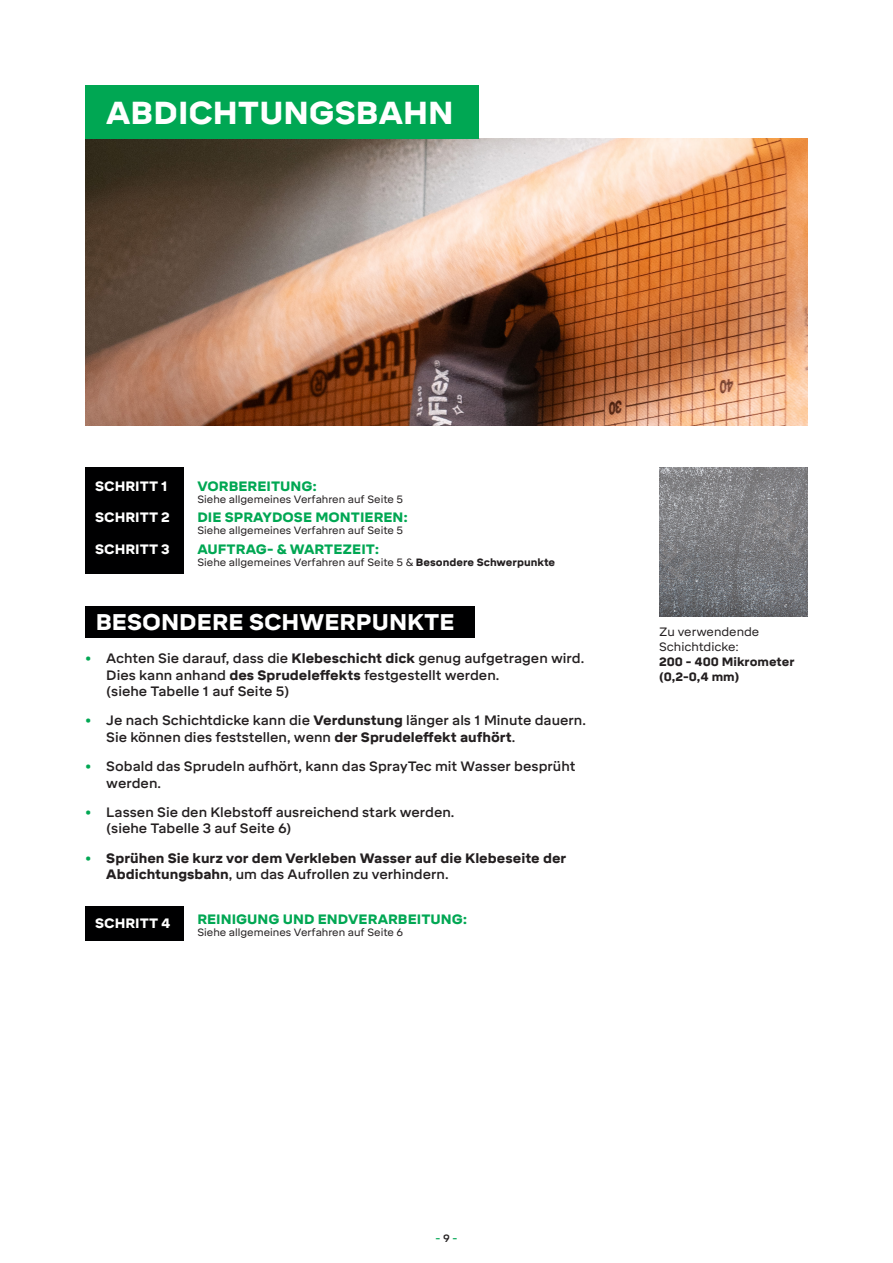
<style>
.page{position:relative;width:893px;height:1263px;background:#fff}
.page>*{position:absolute;margin:0;border:0;box-sizing:border-box;transform-origin:0 0}
.t1{font:900 31.5px "Mikro";color:#fff}
.t2{font:900 22.5px "Mikro";color:#fff}
.t3{font:500 13.5px/16.5px "Mikro";color:#231f20}
.t4{font:900 13.5px/16.5px "Mikro";color:#231f20}
.Body_Tekst{font:900 13.5px "Mikro";color:#00a753}
.Body_Tekst-2{font:900 13.5px "Mikro";color:#fff}
.Body_Tekst-3{font:12px/15px "Mikro";color:#231f20}
.Body_Tekst-4{font:900 12px "Mikro";color:#231f20}
.Body_Tekst-5{font:10.5px "Mikro";color:#231f20}
.t5{font:500 10.5px "Mikro";color:#00a753}
.s1{font-weight:900}
.s2{color:#00a753}
.s3{font-weight:500;color:#00a753}
.s4{font-weight:500}
.s5{color:#231f20}
</style>
<div class="page">
<img style="left:85px;top:138px;width:723px;height:287px">
<div style="left:85px;top:85px;width:393px;height:53px;background:#00a753"></div>
<img style="left:659px;top:468px;width:149px;height:149px">
<div style="left:85px;top:606px;width:389px;height:32px;background:#000001"></div>
<div style="left:85px;top:906px;width:99px;height:34px;background:#000001"></div>
<div style="left:85px;top:468px;width:99px;height:106px;background:#000001"></div>
<h2 class="t1" style="left:106px;top:94px;width:349px">ABDICHTUNGSBAHN</h2>
<p class="Body_Tekst-2" style="left:95px;top:478px;width:74px">SCHRITT 1</p>
<p class="Body_Tekst" style="left:197px;top:478px;width:121px">VORBEREITUNG:</p>
<p class="Body_Tekst-5" style="left:197px;top:493px;width:207px">Siehe allgemeines Verfahren auf Seite 5</p>
<p class="Body_Tekst-2" style="left:95px;top:510px;width:76px">SCHRITT 2</p>
<p class="Body_Tekst" style="left:197px;top:510px;width:212px">DIE SPRAYDOSE MONTIEREN:</p>
<p class="Body_Tekst-5" style="left:197px;top:525px;width:207px">Siehe allgemeines Verfahren auf Seite 5</p>
<p class="Body_Tekst-2" style="left:95px;top:541px;width:76px">SCHRITT 3</p>
<p class="Body_Tekst" style="left:197px;top:541px;width:184px">AUFTRAG- &amp; WARTEZEIT:</p>
<p class="Body_Tekst-5" style="left:197px;top:556px;width:359px">Siehe allgemeines Verfahren auf Seite 5 &amp; <span class="s1">Besondere Schwerpunkte</span></p>
<h2 class="t2" style="left:96px;top:609px;width:361px">BESONDERE SCHWERPUNKTE</h2>
<p class="t3" style="left:106px;top:650px;width:479px;text-indent:-21px"><span class="s2">•</span> Achten Sie darauf, dass die <span class="s1">Klebeschicht dick</span> genug aufgetragen wird.<br>Dies kann anhand <span class="s1">des Sprudeleffekts</span> festgestellt werden.<br>(siehe Tabelle 1 auf Seite 5)</p>
<p class="t3" style="left:106px;top:712px;width:481px;text-indent:-21px"><span class="s2">•</span> Je nach Schichtdicke kann die <span class="s1">Verdunstung</span> länger als 1 Minute dauern.<br>Sie können dies feststellen, wenn <span class="s1">der Sprudeleffekt aufhört</span>.</p>
<p class="t3" style="left:106px;top:758px;width:471px;text-indent:-21px"><span class="s2">•</span> Sobald das Sprudeln aufhört, kann das SprayTec mit Wasser besprüht werden.</p>
<p class="t3" style="left:106px;top:804px;width:350px;text-indent:-21px"><span class="s2">•</span> Lassen Sie den Klebstoff ausreichend stark werden. (siehe Tabelle 3 auf Seite 6)</p>
<p class="t4" style="left:106px;top:850px;width:462px;text-indent:-21px"><span class="s3">•</span> Sprühen Sie kurz vor dem Verkleben Wasser auf die Klebeseite der<br>Abdichtungsbahn<span class="s4">, um das Aufrollen zu verhindern.</span></p>
<p class="Body_Tekst-2" style="left:95px;top:916px;width:77px">SCHRITT 4</p>
<p class="Body_Tekst" style="left:197px;top:911px;width:272px">REINIGUNG UND ENDVERARBEITUNG:</p>
<p class="Body_Tekst-5" style="left:197px;top:926px;width:207px">Siehe allgemeines Verfahren auf Seite 6</p>
<p class="Body_Tekst-3" style="left:659px;top:625px;width:137px">Zu verwendende<br>Schichtdicke:<br><span class="s1">200 - 400 Mikrometer</span></p>
<p class="Body_Tekst-4" style="left:659px;top:670px;width:82px">(0,2-0,4 mm)</p>
<p class="t5" style="left:436px;top:1232px;width:23px">- <span class="s5">9</span> -</p>
</div>
